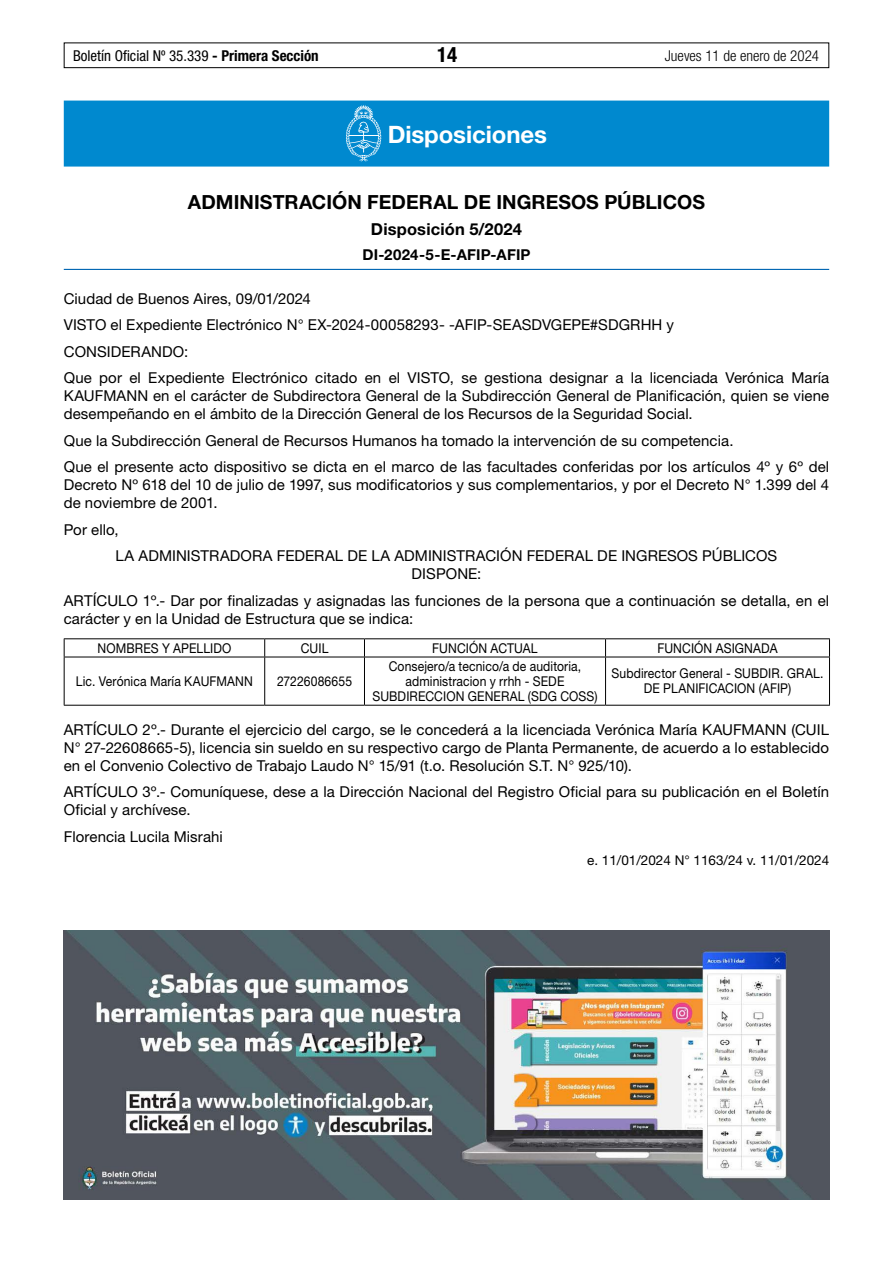
<style>
.page{position:relative;width:893px;height:1263px;background:#fff}
.page>*{position:absolute;margin:0;border:0;box-sizing:border-box;transform-origin:0 0}
.t1{font:700 24px "Helvetica Neue LT Std";letter-spacing:-.005em;color:#fff}
.t2{font:700 condensed 21px "Helvetica Neue LT Std";color:#000}
.t3{font:700 19.5px "Helvetica Neue LT Std";letter-spacing:.005em;color:#000}
.t4{font:700 16.5px "Helvetica Neue LT Std";letter-spacing:.01em;color:#000}
.t5{font:15px/26.5px "Helvetica Neue LT Std";letter-spacing:.005em;color:#000}
.t6{font:condensed 15px "Helvetica Neue LT Std";color:#000}
.t7{font:300 condensed 15px "Helvetica Neue LT Std";color:#000}
.t8{font:700 15px "Helvetica Neue LT Std";letter-spacing:.015em;color:#000}
.t9{font:13.5px/15px "Helvetica Neue LT Std";letter-spacing:.01em;color:#000;text-align:center;scale:.9 1}
.t10{font:13.5px "Helvetica Neue LT Std";letter-spacing:.01em;color:#000}
.s1{font-weight:700}
</style>
<div class="page">
<div style="left:64px;top:43px;width:765px;height:25px;border:1px solid #000"></div>
<div style="left:64px;top:101px;width:765px;height:66px;background:#0089cf"></div>
<hr style="left:64px;top:269px;width:765px;height:1px;background:#0066b3">
<svg style="left:346px;top:105px;width:35px;height:56px"></svg>
<hr style="left:64px;top:638px;width:201px;height:1px;background:#000">
<hr style="left:265px;top:638px;width:99px;height:1px;background:#000">
<hr style="left:364px;top:638px;width:242px;height:1px;background:#000">
<hr style="left:606px;top:638px;width:224px;height:1px;background:#000">
<hr style="left:64px;top:657px;width:201px;height:1px;background:#000">
<hr style="left:265px;top:657px;width:99px;height:1px;background:#000">
<hr style="left:364px;top:657px;width:242px;height:1px;background:#000">
<hr style="left:606px;top:657px;width:224px;height:1px;background:#000">
<hr style="left:64px;top:705px;width:201px;height:1px;background:#000">
<hr style="left:265px;top:705px;width:99px;height:1px;background:#000">
<hr style="left:364px;top:705px;width:242px;height:1px;background:#000">
<hr style="left:606px;top:705px;width:224px;height:1px;background:#000">
<svg style="left:64px;top:639px;width:1px;height:18px"></svg>
<hr style="left:64px;top:657px;width:1px;height:48px;background:#000">
<svg style="left:264px;top:639px;width:1px;height:18px"></svg>
<svg style="left:364px;top:639px;width:1px;height:18px"></svg>
<svg style="left:605px;top:639px;width:1px;height:18px"></svg>
<svg style="left:829px;top:639px;width:1px;height:18px"></svg>
<hr style="left:264px;top:657px;width:1px;height:48px;background:#000">
<hr style="left:364px;top:657px;width:1px;height:48px;background:#000">
<hr style="left:605px;top:657px;width:1px;height:48px;background:#000">
<hr style="left:829px;top:657px;width:1px;height:48px;background:#000">
<img style="left:64px;top:930px;width:765px;height:269px">
<p class="t6" style="left:73px;top:47px;width:247px">Boletín Oficial Nº 35.339 <span class="s1">- Primera Sección</span></p>
<h2 class="t2" style="left:437px;top:42px;width:22px">14</h2>
<p class="t7" style="left:665px;top:47px;width:156px">Jueves 11 de enero de 2024</p>
<h1 class="t1" style="left:388px;top:120px;width:161px">Disposiciones</h1>
<h3 class="t3" style="left:188px;top:190px;width:518px">ADMINISTRACIÓN FEDERAL DE INGRESOS PÚBLICOS</h3>
<p class="t4" style="left:371px;top:219px;width:153px">Disposición 5/2024</p>
<p class="t8" style="left:362px;top:246px;width:170px">DI-2024-5-E-AFIP-AFIP</p>
<p class="t5" style="left:64px;top:285px;width:767px">Ciudad de Buenos Aires, 09/01/2024<br>VISTO el Expediente Electrónico N° EX-2024-00058293- -AFIP-SEASDVGEPE#SDGRHH y<br>CONSIDERANDO:<br>Que por el Expediente Electrónico citado en el VISTO, se gestiona designar a la licenciada Verónica María</p>
<p class="t5" style="left:64px;top:387px;width:767px;line-height:18px">KAUFMANN en el carácter de Subdirectora General de la Subdirección General de Planificación, quien se viene desempeñando en el ámbito de la Dirección General de los Recursos de la Seguridad Social.</p>
<p class="t5" style="left:64px;top:427px;width:767px">Que la Subdirección General de Recursos Humanos ha tomado la intervención de su competencia.<br>Que el presente acto dispositivo se dicta en el marco de las facultades conferidas por los artículos 4º y 6º del</p>
<p class="t5" style="left:64px;top:476px;width:767px;line-height:18px">Decreto Nº 618 del 10 de julio de 1997, sus modificatorios y sus complementarios, y por el Decreto N° 1.399 del 4 de noviembre de 2001.</p>
<p class="t5" style="left:116px;top:516px;width:663px;text-indent:-52px">Por ello,<br>LA ADMINISTRADORA FEDERAL DE LA ADMINISTRACIÓN FEDERAL DE INGRESOS PÚBLICOS</p>
<p class="t5" style="left:64px;top:561px;width:767px;text-align:center">DISPONE:<br>ARTÍCULO 1º.- Dar por finalizadas y asignadas las funciones de la persona que a continuación se detalla, en el</p>
<p class="t5" style="left:64px;top:605px;width:351px">carácter y en la Unidad de Estructura que se indica:</p>
<p class="t9" style="left:98px;top:640px;width:150px">NOMBRES Y APELLIDO</p>
<p class="t9" style="left:301px;top:640px;width:32px">CUIL</p>
<p class="t9" style="left:432px;top:640px;width:119px">FUNCIÓN ACTUAL</p>
<p class="t9" style="left:657px;top:640px;width:135px">FUNCIÓN ASIGNADA</p>
<p class="t9" style="left:76px;top:673px;width:198px">Lic. Verónica María KAUFMANN</p>
<p class="t9" style="left:277px;top:673px;width:85px">27226086655</p>
<p class="t9" style="left:372px;top:658px;width:252px">Consejero/a tecnico/a de auditoria, administracion y rrhh - SEDE<br>SUBDIRECCION GENERAL (SDG COSS)</p>
<p class="t9" style="left:611px;top:666px;width:237px">Subdirector General - SUBDIR. GRAL.<br>DE PLANIFICACION (AFIP)</p>
<p class="t5" style="left:64px;top:720px;width:767px;line-height:18px;text-align:justify">ARTÍCULO 2º.- Durante el ejercicio del cargo, se le concederá a la licenciada Verónica María KAUFMANN (CUIL N° 27-22608665-5), licencia sin sueldo en su respectivo cargo de Planta Permanente, de acuerdo a lo establecido en el Convenio Colectivo de Trabajo Laudo N° 15/91 (t.o. Resolución S.T. N° 925/10).</p>
<p class="t5" style="left:64px;top:782px;width:767px;line-height:18px">ARTÍCULO 3º.- Comuníquese, dese a la Dirección Nacional del Registro Oficial para su publicación en el Boletín<br>Oficial y archívese.</p>
<p class="t5" style="left:64px;top:823px;width:161px">Florencia Lucila Misrahi</p>
<p class="t10" style="left:587px;top:852px;width:244px">e. 11/01/2024 N° 1163/24 v. 11/01/2024</p>
</div>
